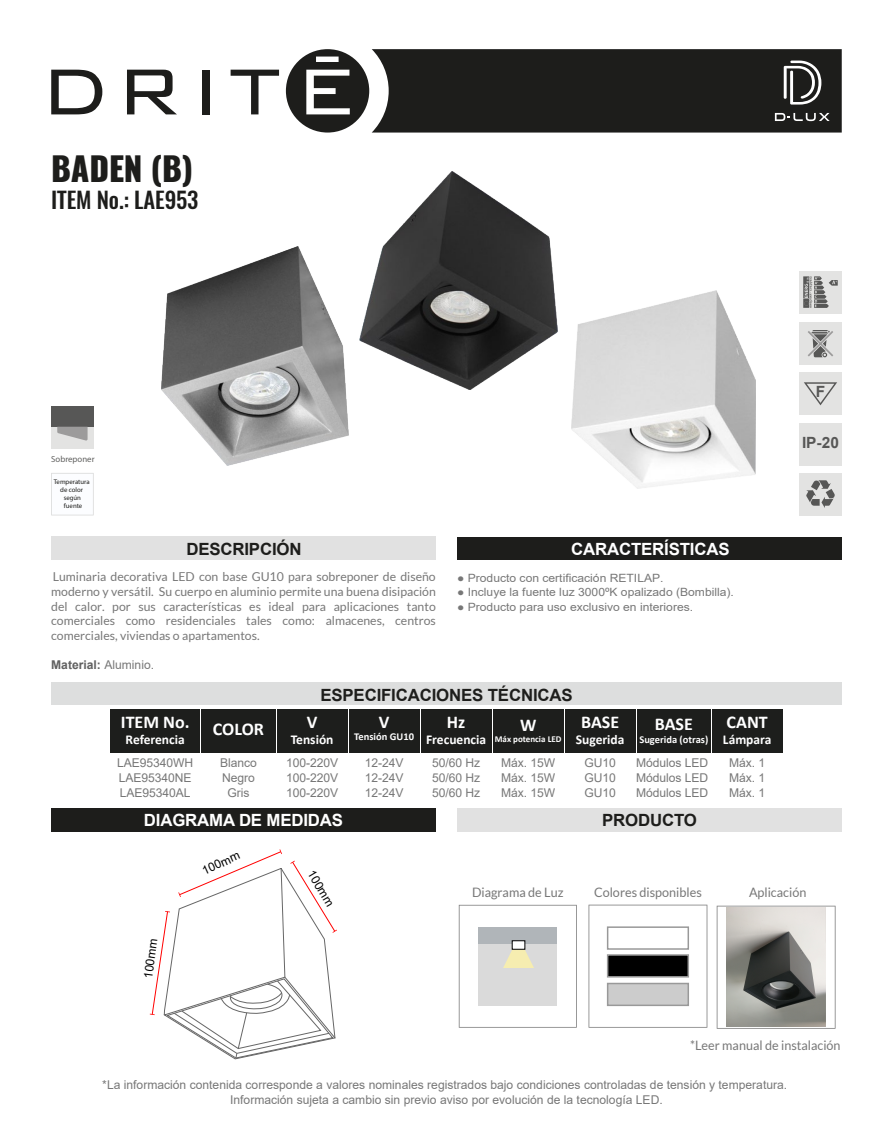
<style>
.page{position:relative;width:893px;height:1133px;background:#fff}
.page>*{position:absolute;margin:0;border:0;box-sizing:border-box;transform-origin:0 0}
.t1{font:800 32.85px "Oswald";letter-spacing:-.005em;color:#1d1d1b}
.t2{font:500 22.5px "Oswald";letter-spacing:-.005em;color:#1d1d1b}
.t3{font:700 18px "Calibri";color:#fff}
.t4{font:700 16.8px "Arial";letter-spacing:-.01em;color:#fff}
.t5{font:700 16.8px "Arial";letter-spacing:-.01em;color:#1e1e1c}
.t6{font:700 16.8px "Arial";letter-spacing:-.01em;color:#1d1d1b}
.t7{font:700 15.45px "Arial";color:#575756}
.t8{font:700 13.5px "Calibri";color:#fff}
.t9{font:13.05px "Lato";color:#777}
.t10{font:12.3px/14.7px "Lato";color:#777;text-align:justify}
.t11{font:12.15px/15px "Arial";color:#777}
.t12{font:700 12.15px "Arial";color:#606060}
.t13{font:12px "Arial";color:#000}
.t14{font:11.4px "Arial";color:#777;scale:1.06 1}
.t15{font:700 10.5px "Calibri";color:#fff}
.t16{font:700 9px "Calibri";color:#fff}
.t17{font:8.85px "Myriad Pro";color:#616160}
.t18{font:6.75px/8.1px "Myriad Pro";color:#1d1d1b;text-align:center}
.s1{font-weight:400;color:#777}
</style>
<div class="page">
<div style="left:457px;top:536px;width:385px;height:23px;background:#1d1d1b"></div>
<div style="left:51px;top:536px;width:385px;height:23px;background:#e1e1e1"></div>
<div style="left:51px;top:808px;width:385px;height:23px;background:#1d1d1b"></div>
<div style="left:457px;top:808px;width:385px;height:23px;background:#e1e1e1"></div>
<svg style="left:459px;top:904px;width:118px;height:123px"></svg>
<svg style="left:589px;top:904px;width:118px;height:123px"></svg>
<svg style="left:717px;top:905px;width:118px;height:123px"></svg>
<div style="left:607px;top:926px;width:82px;height:23px;background:#fff;border:2px solid #999"></div>
<div style="left:607px;top:982px;width:82px;height:23px;background:#ccc;border:2px solid #999"></div>
<div style="left:607px;top:954px;width:82px;height:23px;background:#000;border:2px solid #999"></div>
<svg style="left:51px;top:70px;width:51px;height:44px"></svg>
<svg style="left:127px;top:70px;width:50px;height:44px"></svg>
<div style="left:202px;top:70px;width:7px;height:44px;background:#1d1d1b"></div>
<svg style="left:231px;top:70px;width:48px;height:44px"></svg>
<div style="left:799px;top:322px;width:43px;height:43px;background:#e3e3e2"></div>
<svg style="left:808px;top:330px;width:25px;height:27px"></svg>
<div style="left:799px;top:372px;width:43px;height:43px;background:#e3e3e2"></div>
<svg style="left:804px;top:382px;width:33px;height:23px"></svg>
<div style="left:799px;top:473px;width:43px;height:42px;background:#e3e3e2"></div>
<svg style="left:806px;top:480px;width:29px;height:28px"></svg>
<div style="left:799px;top:422px;width:43px;height:43px;background:#e3e3e2"></div>
<div style="left:799px;top:271px;width:43px;height:42px;background:#e3e3e2"></div>
<svg style="left:803px;top:276px;width:35px;height:32px"></svg>
<div style="left:51px;top:406px;width:43px;height:42px;background:#e3e3e2"></div>
<div style="left:51px;top:406px;width:43px;height:20px;background:#575756"></div>
<svg style="left:57px;top:426px;width:31px;height:14px"></svg>
<svg style="left:51px;top:473px;width:43px;height:42px"></svg>
<div style="left:51px;top:682px;width:791px;height:23px;background:#dddede"></div>
<div style="left:421px;top:709px;width:70px;height:43px;background:#1d1e1c"></div>
<div style="left:565px;top:709px;width:70px;height:43px;background:#1d1e1c"></div>
<div style="left:111px;top:709px;width:89px;height:43px;background:#1d1e1c"></div>
<div style="left:201px;top:709px;width:75px;height:43px;background:#1d1e1c"></div>
<div style="left:493px;top:709px;width:70px;height:43px;background:#1d1e1c"></div>
<div style="left:637px;top:709px;width:74px;height:43px;background:#1d1e1c"></div>
<div style="left:712px;top:709px;width:70px;height:43px;background:#1d1e1c"></div>
<div style="left:277px;top:709px;width:70px;height:43px;background:#1d1e1c"></div>
<div style="left:349px;top:709px;width:70px;height:43px;background:#1d1e1c"></div>
<img style="left:727px;top:907px;width:99px;height:119px">
<svg style="left:150px;top:849px;width:187px;height:210px"></svg>
<svg style="left:286px;top:49px;width:556px;height:83px;background:#323230"></svg>
<img style="left:162px;top:246px;width:186px;height:219px">
<img style="left:359px;top:171px;width:198px;height:218px">
<img style="left:572px;top:291px;width:184px;height:197px">
<h1 class="t1" style="left:51px;top:146px;width:144px">BADEN (B)</h1>
<h2 class="t2" style="left:51px;top:184px;width:149px">ITEM No.: LAE953</h2>
<p class="t17" style="left:51px;top:453px;width:45px">Sobreponer</p>
<p class="t18" style="left:54px;top:477px;width:37px">Temperatura de color según fuente</p>
<h3 class="t6" style="left:186px;top:537px;width:117px">DESCRIPCIÓN</h3>
<h3 class="t4" style="left:571px;top:537px;width:160px">CARACTERÍSTICAS</h3>
<p class="t10" style="left:51px;top:569px;width:386px">Luminaria decorativa LED con base GU10 para sobreponer de diseño moderno y versátil. Su cuerpo en aluminio permite una buena disipación del calor. por sus características es ideal para aplicaciones tanto comerciales como residenciales tales como: almacenes, centros comerciales, viviendas o apartamentos.</p>
<p class="t12" style="left:51px;top:656px;width:104px">Material: <span class="s1">Aluminio.</span></p>
<p class="t14" style="left:457px;top:569px;width:196px">● Producto con certificación RETILAP.</p>
<p class="t14" style="left:457px;top:584px;width:263px">● Incluye la fuente luz 3000ºK opalizado (Bombilla).</p>
<p class="t14" style="left:457px;top:598px;width:224px">● Producto para uso exclusivo en interiores.</p>
<h3 class="t5" style="left:320px;top:683px;width:254px">ESPECIFICACIONES TÉCNICAS</h3>
<h3 class="t3" style="left:581px;top:709px;width:40px">BASE</h3>
<p class="t8" style="left:576px;top:729px;width:50px">Sugerida</p>
<h3 class="t3" style="left:121px;top:708px;width:70px">ITEM No.</h3>
<p class="t8" style="left:126px;top:729px;width:61px">Referencia</p>
<h3 class="t3" style="left:727px;top:709px;width:43px">CANT</h3>
<p class="t8" style="left:723px;top:729px;width:50px">Lámpara</p>
<p class="t11" style="left:729px;top:754px;width:38px">Máx. 1<br>Máx. 1</p>
<h3 class="t3" style="left:307px;top:709px;width:12px">V</h3>
<p class="t8" style="left:291px;top:729px;width:44px">Tensión</p>
<p class="t11" style="left:286px;top:769px;width:54px">100-220V</p>
<h3 class="t3" style="left:379px;top:709px;width:12px">V</h3>
<p class="t15" style="left:354px;top:729px;width:61px">Tensión GU10</p>
<h3 class="t3" style="left:447px;top:709px;width:20px">Hz</h3>
<p class="t8" style="left:426px;top:729px;width:62px">Frecuencia</p>
<h3 class="t3" style="left:655px;top:711px;width:40px">BASE</h3>
<p class="t15" style="left:639px;top:731px;width:70px">Sugerida (otras)</p>
<p class="t11" style="left:636px;top:754px;width:74px">Módulos LED<br>Módulos LED</p>
<h3 class="t3" style="left:520px;top:712px;width:18px">W</h3>
<p class="t16" style="left:495px;top:732px;width:68px">Máx potencia LED</p>
<p class="t11" style="left:501px;top:754px;width:56px">Máx. 15W<br>Máx. 15W</p>
<h3 class="t3" style="left:213px;top:716px;width:53px">COLOR</h3>
<p class="t11" style="left:432px;top:754px;width:50px">50/60 Hz</p>
<p class="t11" style="left:584px;top:754px;width:33px">GU10<br>GU10</p>
<p class="t11" style="left:286px;top:754px;width:54px">100-220V</p>
<p class="t11" style="left:365px;top:754px;width:40px">12-24V</p>
<p class="t11" style="left:117px;top:754px;width:78px">LAE95340WH</p>
<p class="t11" style="left:220px;top:754px;width:38px">Blanco</p>
<p class="t11" style="left:432px;top:769px;width:50px">50/60 Hz</p>
<p class="t11" style="left:119px;top:769px;width:74px">LAE95340NE</p>
<p class="t11" style="left:222px;top:769px;width:34px">Negro</p>
<p class="t11" style="left:365px;top:769px;width:40px">12-24V</p>
<p class="t11" style="left:120px;top:784px;width:72px">LAE95340AL</p>
<p class="t11" style="left:228px;top:784px;width:24px">Gris</p>
<p class="t11" style="left:286px;top:784px;width:54px">100-220V</p>
<p class="t11" style="left:365px;top:784px;width:40px">12-24V</p>
<p class="t11" style="left:432px;top:784px;width:50px">50/60 Hz</p>
<p class="t11" style="left:501px;top:784px;width:56px">Máx. 15W</p>
<p class="t11" style="left:584px;top:784px;width:33px">GU10</p>
<p class="t11" style="left:636px;top:784px;width:74px">Módulos LED</p>
<p class="t11" style="left:729px;top:784px;width:38px">Máx. 1</p>
<h3 class="t4" style="left:144px;top:808px;width:201px">DIAGRAMA DE MEDIDAS</h3>
<h3 class="t6" style="left:602px;top:808px;width:96px">PRODUCTO</h3>
<p class="t7" style="left:816px;top:380px;width:11px">F</p>
<p class="t7" style="left:802px;top:432px;width:38px">IP-20</p>
<p class="t13" style="left:140px;top:977px;width:42px;rotate:-82deg">100mm</p>
<p class="t13" style="left:199px;top:863px;width:42px;rotate:-24deg">100mm</p>
<p class="t13" style="left:318px;top:866px;width:42px;rotate:59deg">100mm</p>
<p class="t9" style="left:472px;top:885px;width:93px">Diagrama de Luz</p>
<p class="t9" style="left:594px;top:885px;width:109px">Colores disponibles</p>
<p class="t9" style="left:749px;top:885px;width:59px">Aplicación</p>
<p class="t9" style="left:690px;top:1037px;width:152px">*Leer manual de instalación</p>
<p class="t11" style="left:102px;top:1077px;width:686px;line-height:14.5px;text-align:center">*La información contenida corresponde a valores nominales registrados bajo condiciones controladas de tensión y temperatura.<br>Información sujeta a cambio sin previo aviso por evolución de la tecnología LED.</p>
</div>
